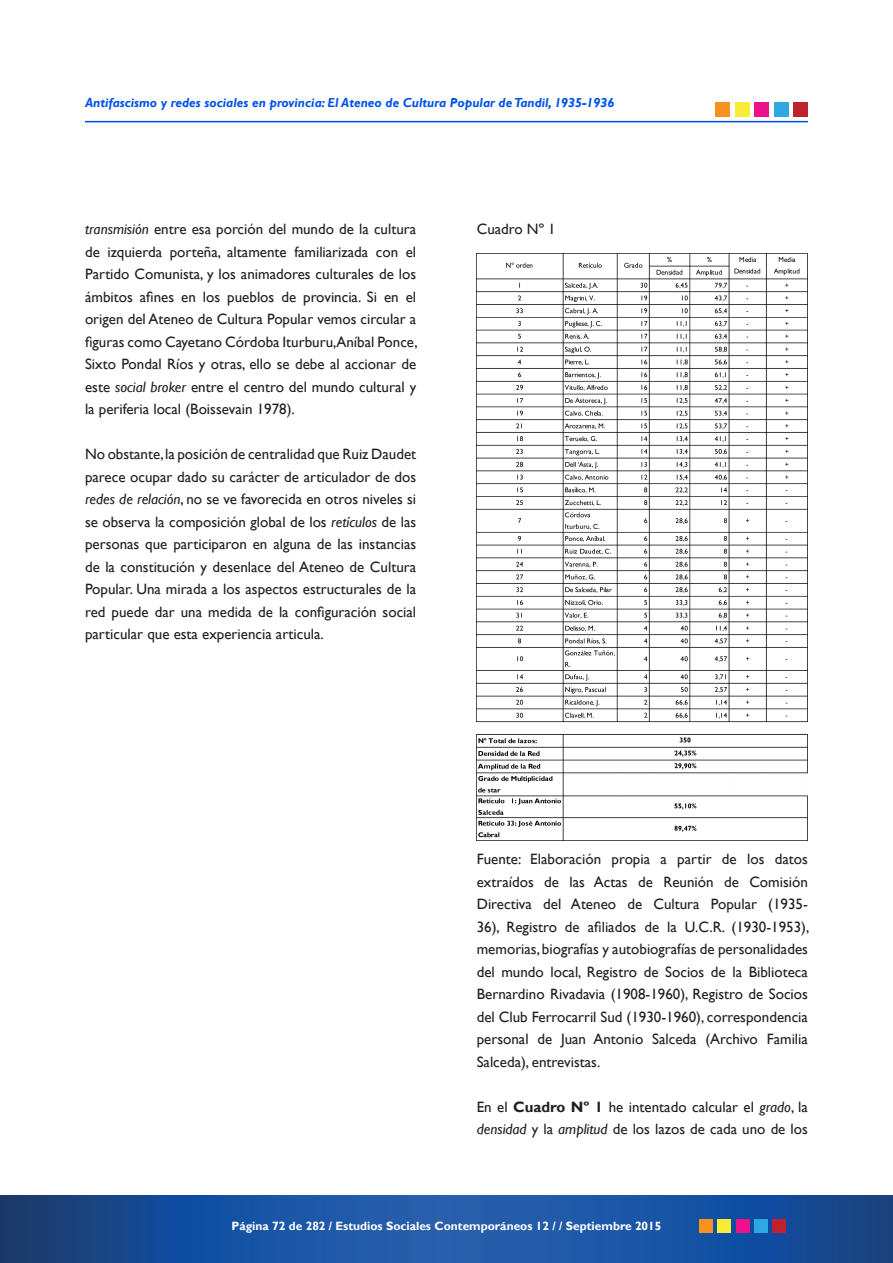
<style>
.page{position:relative;width:893px;height:1263px;background:#fff}
.page>*{position:absolute;margin:0;border:0;box-sizing:border-box;transform-origin:0 0}
.t1{font:15px/22.5px "Gill Sans";color:#231f20;text-align:justify}
.t2{font:italic 700 13.05px "Gill Sans";color:#0051eb}
.t3{font:700 12px "Gill Sans";color:#fff}
.s1{font-style:italic}
.s2{font-weight:700}
</style>
<div class="page">
<svg style="left:0;top:1195px;width:893px;height:68px;background:#1a509b"></svg>
<div style="left:699px;top:1219px;width:13px;height:13px;background:#f7911f"></div>
<div style="left:717px;top:1219px;width:14px;height:13px;background:#f7ed36"></div>
<div style="left:736px;top:1219px;width:13px;height:13px;background:#eb128c"></div>
<div style="left:754px;top:1219px;width:14px;height:13px;background:#2ea8e0"></div>
<div style="left:773px;top:1219px;width:13px;height:13px;background:#bf212e"></div>
<hr style="left:85px;top:121px;width:723px;height:1px;background:#004beb">
<div style="left:715px;top:102px;width:14px;height:15px;background:#f7911f"></div>
<div style="left:735px;top:102px;width:14px;height:15px;background:#f7ed36"></div>
<div style="left:755px;top:102px;width:14px;height:15px;background:#eb128c"></div>
<div style="left:774px;top:102px;width:14px;height:15px;background:#2ea8e0"></div>
<div style="left:794px;top:102px;width:14px;height:15px;background:#bf212e"></div>
<img style="left:477px;top:253px;width:331px;height:587px">
<p class="t2" style="left:85px;top:95px;width:531px">Antifascismo y redes sociales en provincia: El Ateneo de Cultura Popular de Tandil, 1935-1936</p>
<p class="t1" style="left:85px;top:218px;width:334px"><span class="s1">transmisión</span> entre esa porción del mundo de la cultura de izquierda porteña, altamente familiarizada con el Partido Comunista, y los animadores culturales de los ámbitos afines en los pueblos de provincia. Si en el origen del Ateneo de Cultura Popular vemos circular a figuras como Cayetano Córdoba Iturburu,Aníbal Ponce, Sixto Pondal Ríos y otras, ello se debe al accionar de este <span class="s1">social broker</span> entre el centro del mundo cultural y la periferia local (Boissevain 1978).</p>
<p class="t1" style="left:85px;top:443px;width:333px">No obstante, la posición de centralidad que Ruiz Daudet parece ocupar dado su carácter de articulador de dos <span class="s1">redes de relación</span>, no se ve favorecida en otros niveles si se observa la composición global de los <span class="s1">retículos</span> de las personas que participaron en alguna de las instancias de la constitución y desenlace del Ateneo de Cultura Popular. Una mirada a los aspectos estructurales de la red puede dar una medida de la configuración social particular que esta experiencia articula.</p>
<p class="t1" style="left:477px;top:218px;width:81px">Cuadro Nº 1</p>
<p class="t1" style="left:477px;top:848px;width:334px">Fuente: Elaboración propia a partir de los datos extraídos de las Actas de Reunión de Comisión Directiva del Ateneo de Cultura Popular (1935- 36), Registro de afiliados de la U.C.R. (1930-1953), memorias, biografías y autobiografías de personalidades del mundo local, Registro de Socios de la Biblioteca Bernardino Rivadavia (1908-1960), Registro de Socios del Club Ferrocarril Sud (1930-1960), correspondencia personal de Juan Antonio Salceda (Archivo Familia Salceda), entrevistas.</p>
<p class="t1" style="left:477px;top:1095px;width:333px">En el <span class="s2">Cuadro Nº 1</span> he intentado calcular el <span class="s1">grado</span>, la <span class="s1">densidad</span> y la <span class="s1">amplitud</span> de los lazos de cada uno de los</p>
<p class="t3" style="left:231px;top:1219px;width:432px">Página 72 de 282 / Estudios Sociales Contemporáneos 12 / / Septiembre 2015</p>
</div>
